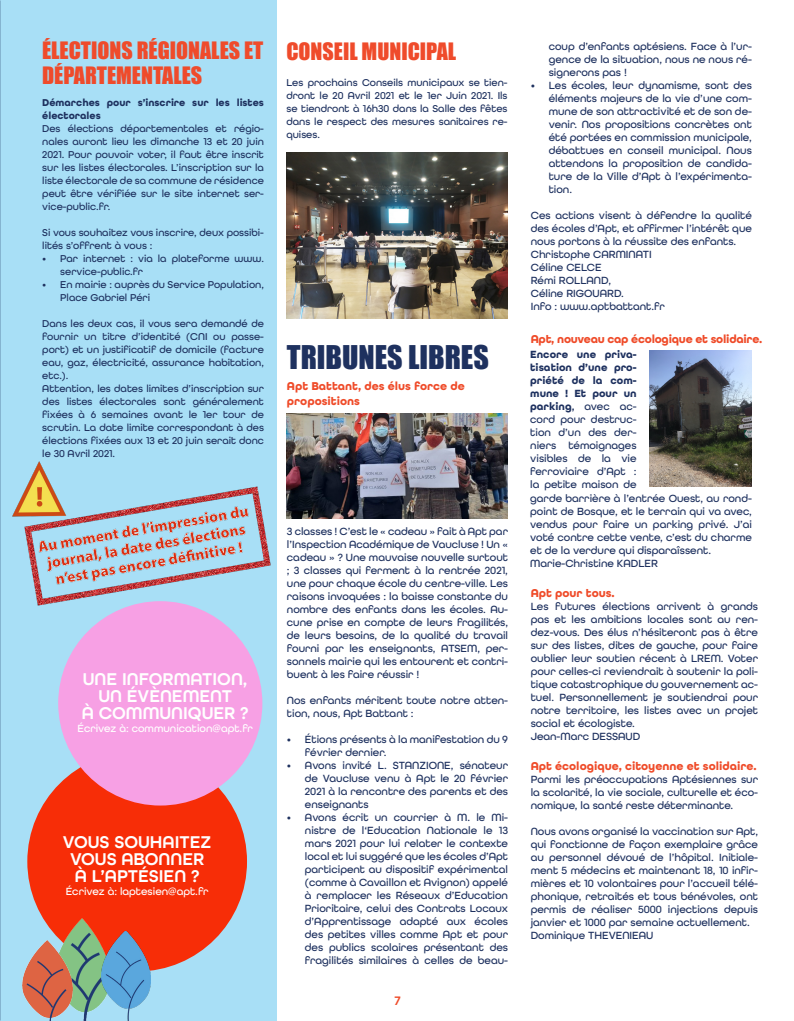
<style>
.page{position:relative;width:794px;height:1021px;background:#fff}
.page>*{position:absolute;margin:0;border:0;box-sizing:border-box;transform-origin:0 0}
.titres_articles_bila{font:30px "Impact";color:#1e315f}
.textes_12_medium{font:22px/25px "Impact";color:#ef4b2b}
.t1{font:600 18px "All Round Gothic";color:#fff}
.t2{font:600 13px "All Round Gothic";color:#ef4b29}
.t3{font:700 12px/15px "All Round Gothic";color:#ef4b29}
.t4{font:700 12px "All Round Gothic";letter-spacing:-.02em;color:#ef4b29}
.textes_12_medium-2{font:500 11px/13px "All Round Gothic";color:#1e315f;text-align:justify}
.textes_12_medium-3{font:500 11px "All Round Gothic";color:#fff}
.textes_12_medium-4{font:500 10.5px/13px "All Round Gothic";color:#1e315f;text-align:justify}
.textes_12_medium-5{font:700 10.5px/13px "All Round Gothic";color:#1e315f}
.s1{font-weight:700}
.s2{font-weight:600}
</style>
<div class="page">
<div style="left:0;top:0;width:276px;height:1020px;background:#a8dff6"></div>
<img style="left:35px;top:461px;width:9px;height:9px">
<img style="left:286px;top:153px;width:221px;height:166px">
<img style="left:12px;top:470px;width:275px;height:151px">
<div style="left:27px;top:751px;width:220px;height:220px;background:#f72d07;border-radius:50%"></div>
<div style="left:58px;top:601px;width:204px;height:204px;background:#f7a0e4;border-radius:50%"></div>
<img style="left:56px;top:918px;width:45px;height:102px">
<img style="left:101px;top:931px;width:50px;height:89px">
<img style="left:287px;top:413px;width:221px;height:105px">
<img style="left:649px;top:350px;width:102px;height:137px">
<img style="left:22px;top:940px;width:50px;height:80px">
<p class="textes_12_medium" style="left:42px;top:37px;width:223px">ÉLECTIONS RÉGIONALES ET<br>DÉPARTEMENTALES</p>
<p class="textes_12_medium-5" style="left:42px;top:96px;width:223px">Démarches pour s’inscrire sur les listes électorales</p>
<p class="textes_12_medium-4" style="left:42px;top:121px;width:223px">Des élections départementales et régio&shy;nales auront lieu les dimanche 13 et 20 juin 2021. Pour pouvoir voter, il faut être inscrit sur les listes électorales. L’inscription sur la liste électorale de sa commune de résidence peut être vérifiée sur le site internet ser&shy;vice-public.fr.</p>
<p class="textes_12_medium-4" style="left:42px;top:225px;width:223px">Si vous souhaitez vous inscrire, deux possibi&shy;lités s’offrent à vous :</p>
<p class="textes_12_medium-4" style="left:60px;top:251px;width:205px;text-indent:-18px">• Par internet : via la plateforme www. service-public.fr</p>
<p class="textes_12_medium-4" style="left:60px;top:277px;width:205px;text-indent:-18px">• En mairie : auprès du Service Population,<br>Place Gabriel Péri</p>
<p class="textes_12_medium-4" style="left:42px;top:316px;width:223px">Dans les deux cas, il vous sera demandé de fournir un titre d’identité (CNI ou passe&shy;port) et un justificatif de domicile (facture eau, gaz, électricité, assurance habitation, etc.).</p>
<p class="textes_12_medium-4" style="left:42px;top:381px;width:223px">Attention, les dates limites d’inscription sur des listes électorales sont généralement fixées à 6 semaines avant le 1er tour de scrutin. La date limite correspondant à des élections fixées aux 13 et 20 juin serait donc le 30 Avril 2021.</p>
<p class="t1" style="left:83px;top:668px;width:166px">UNE INFORMATION,</p>
<p class="t1" style="left:98px;top:685px;width:135px">UN ÉVÈNEMENT</p>
<p class="t1" style="left:82px;top:702px;width:168px">À COMMUNIQUER ?</p>
<p class="textes_12_medium-3" style="left:77px;top:721px;width:177px">Écrivez à: communication@apt.fr</p>
<p class="t1" style="left:63px;top:830px;width:150px">VOUS SOUHAITEZ</p>
<p class="t1" style="left:70px;top:847px;width:136px">VOUS ABONNER</p>
<p class="t1" style="left:75px;top:864px;width:126px">À L’APTÉSIEN ?</p>
<p class="textes_12_medium-3" style="left:66px;top:884px;width:144px">Écrivez à: laptesien@apt.fr</p>
<p class="textes_12_medium" style="left:286px;top:38px;width:171px">CONSEIL MUNICIPAL</p>
<p class="textes_12_medium-4" style="left:286px;top:76px;width:223px">Les prochains Conseils municipaux se tien&shy;dront le 20 Avril 2021 et le 1er Juin 2021. Ils se tiendront à 16h30 dans la Salle des fêtes dans le respect des mesures sanitaires re&shy;quises.</p>
<p class="titres_articles_bila" style="left:287px;top:334px;width:203px">TRIBUNES LIBRES</p>
<p class="t3" style="left:287px;top:378px;width:179px">Apt Battant, des élus force de propositions</p>
<p class="textes_12_medium-2" style="left:287px;top:524px;width:223px">3 classes ! C’est le « cadeau » fait à Apt par l’Inspection Académique de Vaucluse ! Un « cadeau » ? Une mauvaise nouvelle surtout ; 3 classes qui ferment à la rentrée 2021, une pour chaque école du centre-ville. Les raisons invoquées : la baisse constante du nombre des enfants dans les écoles. Au&shy;cune prise en compte de leurs fragilités, de leurs besoins, de la qualité du travail fourni par les enseignants, ATSEM, per&shy;sonnels mairie qui les entourent et contri&shy;buent à les faire réussir !</p>
<p class="textes_12_medium-2" style="left:287px;top:693px;width:223px">Nos enfants méritent toute notre atten&shy;tion, nous, Apt Battant :</p>
<p class="textes_12_medium-2" style="left:305px;top:732px;width:205px;text-indent:-18px">• Étions présents à la manifestation du 9 février dernier.</p>
<p class="textes_12_medium-2" style="left:305px;top:758px;width:205px;text-indent:-18px">• Avons invité L. STANZIONE, sénateur de Vaucluse venu à Apt le 20 février 2021 à la rencontre des parents et des enseignants</p>
<p class="textes_12_medium-2" style="left:305px;top:810px;width:205px;text-indent:-18px">• Avons écrit un courrier à M. le Mi&shy;nistre de l‘Education Nationale le 13 mars 2021 pour lui relater le contexte local et lui suggéré que les écoles d’Apt participent au dispositif expérimental (comme à Cavaillon et Avignon) appelé à remplacer les Réseaux d’Education Prioritaire, celui des Contrats Locaux d’Apprentissage adapté aux écoles des petites villes comme Apt et pour des publics scolaires présentant des fragilités similaires à celles de beau-</p>
<p class="t2" style="left:394px;top:993px;width:8px">7</p>
<p class="textes_12_medium-2" style="left:549px;top:40px;width:205px">coup d’enfants aptésiens. Face à l’ur&shy;gence de la situation, nous ne nous ré&shy;signerons pas !</p>
<p class="textes_12_medium-2" style="left:549px;top:79px;width:205px;text-indent:-18px">• Les écoles, leur dynamisme, sont des éléments majeurs de la vie d’une com&shy;mune de son attractivité et de son de&shy;venir. Nos propositions concrètes ont été portées en commission municipale, débattues en conseil municipal. Nous attendons la proposition de candida&shy;ture de la Ville d’Apt à l’expérimenta&shy;tion.</p>
<p class="textes_12_medium-2" style="left:531px;top:209px;width:223px">Ces actions visent à défendre la qualité des écoles d’Apt, et affirmer l’intérêt que nous portons à la réussite des enfants.</p>
<p class="textes_12_medium-2" style="left:531px;top:248px;width:123px">Christophe CARMINATI</p>
<p class="textes_12_medium-2" style="left:531px;top:261px;width:72px">Céline CELCE</p>
<p class="textes_12_medium-2" style="left:531px;top:274px;width:82px">Rémi ROLLAND,</p>
<p class="textes_12_medium-2" style="left:531px;top:287px;width:95px">Céline RIGOUARD.</p>
<p class="textes_12_medium-2" style="left:531px;top:300px;width:136px">Info : www.aptbattant.fr</p>
<p class="t4" style="left:531px;top:331px;width:233px">Apt, nouveau cap écologique et solidaire.</p>
<p class="textes_12_medium-2" style="left:530px;top:347px;width:223px;text-align:left"><span class="s1">Encore une priva-<br>tisation d’une pro-<br>priété de la com-<br>mune ! Et pour un<br>parking</span><span class="s2">,</span> avec ac-<br>cord pour destruc-<br>tion d’un des der-<br>niers témoignages<br>visibles de la vie<br>ferroviaire d’Apt :<br>la petite maison de<br>garde barrière à l’entrée Ouest, au rond&shy;point de Bosque, et le terrain qui va avec, vendus pour faire un parking privé. J’ai voté contre cette vente, c’est du charme et de la verdure qui disparaîssent.</p>
<p class="textes_12_medium-2" style="left:530px;top:556px;width:129px">Marie-Christine KADLER</p>
<p class="t3" style="left:531px;top:585px;width:86px">Apt pour tous.</p>
<p class="textes_12_medium-2" style="left:531px;top:599px;width:229px">Les futures élections arrivent à grands pas et les ambitions locales sont au ren&shy;dez-vous. Des élus n’hésiteront pas à être sur des listes, dites de gauche, pour faire oublier leur soutien récent à LREM. Voter pour celles-ci reviendrait à soutenir la poli&shy;tique catastrophique du gouvernement ac&shy;tuel. Personnellement je soutiendrai pour notre territoire, les listes avec un projet social et écologiste.</p>
<p class="textes_12_medium-2" style="left:531px;top:729px;width:111px">Jean-Marc DESSAUD</p>
<p class="t3" style="left:531px;top:758px;width:227px">Apt écologique, citoyenne et solidaire.</p>
<p class="textes_12_medium-2" style="left:531px;top:772px;width:229px">Parmi les préoccupations Aptésiennes sur la scolarité, la vie sociale, culturelle et éco&shy;nomique, la santé reste déterminante.</p>
<p class="textes_12_medium-2" style="left:531px;top:824px;width:229px">Nous avons organisé la vaccination sur Apt, qui fonctionne de façon exemplaire grâce au personnel dévoué de l’hôpital. Initiale&shy;ment 5 médecins et maintenant 18, 10 infir&shy;mières et 10 volontaires pour l’accueil télé&shy;phonique, retraités et tous bénévoles, ont permis de réaliser 5000 injections depuis janvier et 1000 par semaine actuellement.</p>
<p class="textes_12_medium-2" style="left:531px;top:928px;width:124px">Dominique THEVENIEAU</p>
</div>
